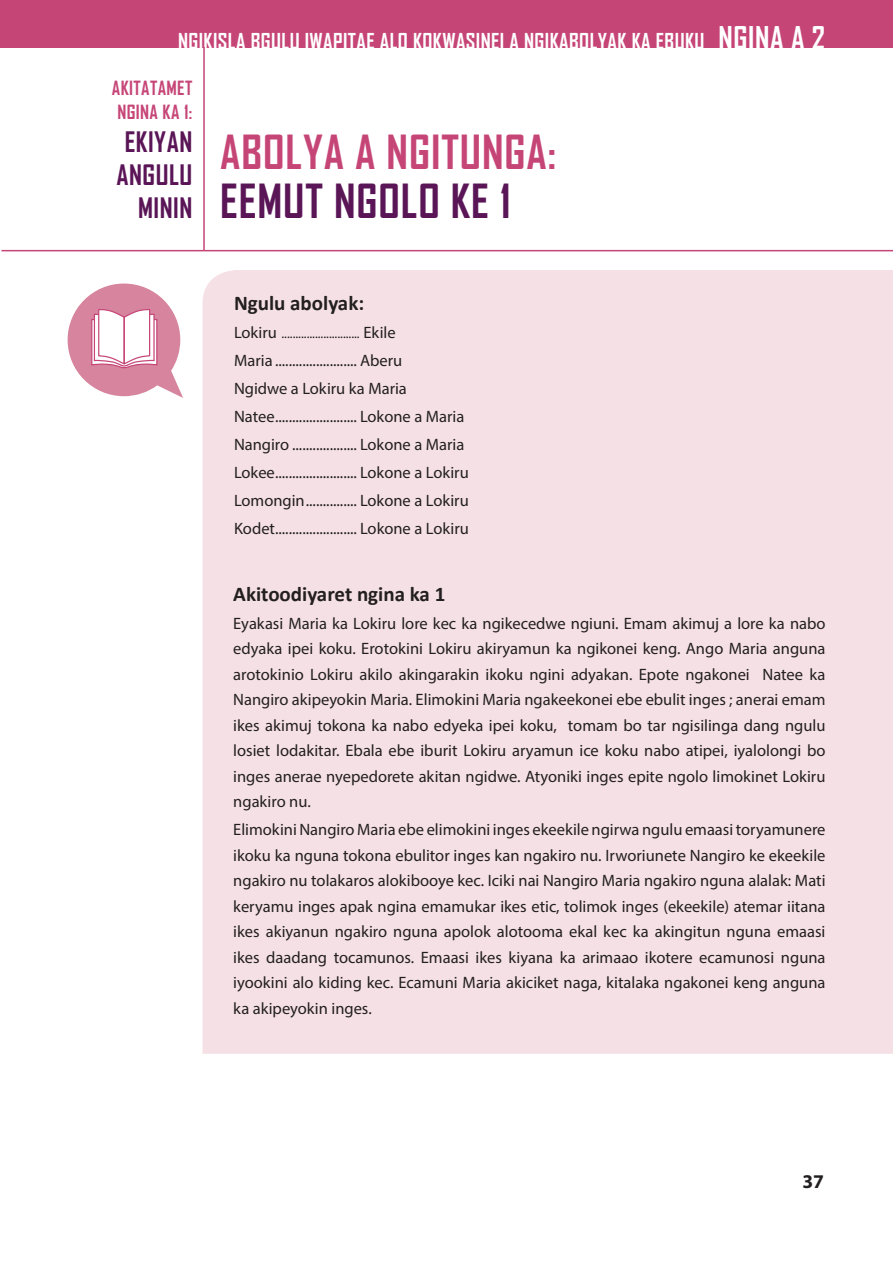
<style>
.page{position:relative;width:893px;height:1263px;background:#fff}
.page>*{position:absolute;margin:0;border:0;box-sizing:border-box;transform-origin:0 0}
.t1{font:700 45px "Agency FB";letter-spacing:.02em;color:#c64577}
.t2{font:700 45px "Agency FB";letter-spacing:.02em;color:#5a1557}
.t3{font:700 27px "Agency FB";letter-spacing:.02em;color:#5a1557}
.t4{font:700 21px "Agency FB";letter-spacing:.02em;color:#fff}
.t5{font:700 21px "Calibri";color:#231f20}
.t6{font:700 19.5px "Myriad Pro";color:#231f20}
.t7{font:700 18.75px/24px "Agency FB";letter-spacing:.02em;color:#c64577}
.t8{font:16.5px/25.5px "Myriad Pro";color:#231f20;text-align:justify}
.t9{font:13.5px "Myriad Pro";color:#231f20}
.s1{font-size:30px}
.s2{font-size:16.5px}
</style>
<div class="page">
<div style="left:0;top:0;width:893px;height:48px;background:#c64577"></div>
<div style="left:202px;top:270px;width:691px;height:784px;background:#f5e1e5"></div>
<hr style="left:2px;top:250px;width:891px;height:1px;background:#c64577">
<hr style="left:203px;top:47px;width:2px;height:204px;background:#c64577">
<svg style="left:68px;top:283px;width:115px;height:115px"></svg>
<p class="t4" style="left:178px;top:28px;width:649px">NGIKISLA BGULU IWAPITAE ALO KOKWASINEI A NGIKABOLYAK KA EBUKU <span class="s1">NGINA A 2</span></p>
<p class="t7" style="left:112px;top:76px;width:82px">AKITATAMET<br>NGINA KA 1:</p>
<h2 class="t3" style="left:125px;top:125px;width:56px">EKIYAN</h2>
<h2 class="t3" style="left:116px;top:158px;width:78px">ANGULU</h2>
<h2 class="t3" style="left:138px;top:191px;width:53px">MININ</h2>
<h1 class="t1" style="left:220px;top:124px;width:337px">ABOLYA A NGITUNGA:</h1>
<h1 class="t2" style="left:220px;top:174px;width:292px">EEMUT NGOLO KE 1</h1>
<p class="t5" style="left:234px;top:290px;width:132px">Ngulu abolyak:</p>
<p class="t9" style="left:234px;top:325px;width:163px"><span class="s2">Lokiru</span> ............................ <span class="s2">Ekile</span></p>
<p class="t8" style="left:234px;top:346px;width:236px;line-height:27.9px;text-align:left">Maria ........................ Aberu<br>Ngidwe a Lokiru ka Maria Natee........................ Lokone a Maria Nangiro ................... Lokone a Maria Lokee........................ Lokone a Lokiru Lomongin............... Lokone a Lokiru Kodet........................ Lokone a Lokiru</p>
<p class="t5" style="left:233px;top:580px;width:214px">Akitoodiyaret ngina ka 1</p>
<p class="t8" style="left:233px;top:610px;width:594px">Eyakasi Maria ka Lokiru lore kec ka ngikecedwe ngiuni. Emam akimuj a lore ka nabo edyaka ipei koku. Erotokini Lokiru akiryamun ka ngikonei keng. Ango Maria anguna arotokinio Lokiru akilo akingarakin ikoku ngini adyakan. Epote ngakonei Natee ka Nangiro akipeyokin Maria. Elimokini Maria ngakeekonei ebe ebulit inges ; anerai emam ikes akimuj tokona ka nabo edyeka ipei koku, tomam bo tar ngisilinga dang ngulu losiet lodakitar. Ebala ebe iburit Lokiru aryamun ice koku nabo atipei, iyalolongi bo inges anerae nyepedorete akitan ngidwe. Atyoniki inges epite ngolo limokinet Lokiru ngakiro nu.</p>
<p class="t8" style="left:233px;top:817px;width:594px">Elimokini Nangiro Maria ebe elimokini inges ekeekile ngirwa ngulu emaasi toryamunere ikoku ka nguna tokona ebulitor inges kan ngakiro nu. Irworiunete Nangiro ke ekeekile ngakiro nu tolakaros alokibooye kec. Iciki nai Nangiro Maria ngakiro nguna alalak: Mati keryamu inges apak ngina emamukar ikes etic, tolimok inges (ekeekile) atemar iitana ikes akiyanun ngakiro nguna apolok alotooma ekal kec ka akingitun nguna emaasi ikes daadang tocamunos. Emaasi ikes kiyana ka arimaao ikotere ecamunosi nguna iyookini alo kiding kec. Ecamuni Maria akiciket naga, kitalaka ngakonei keng anguna ka akipeyokin inges.</p>
<p class="t6" style="left:802px;top:1168px;width:23px">37</p>
</div>
